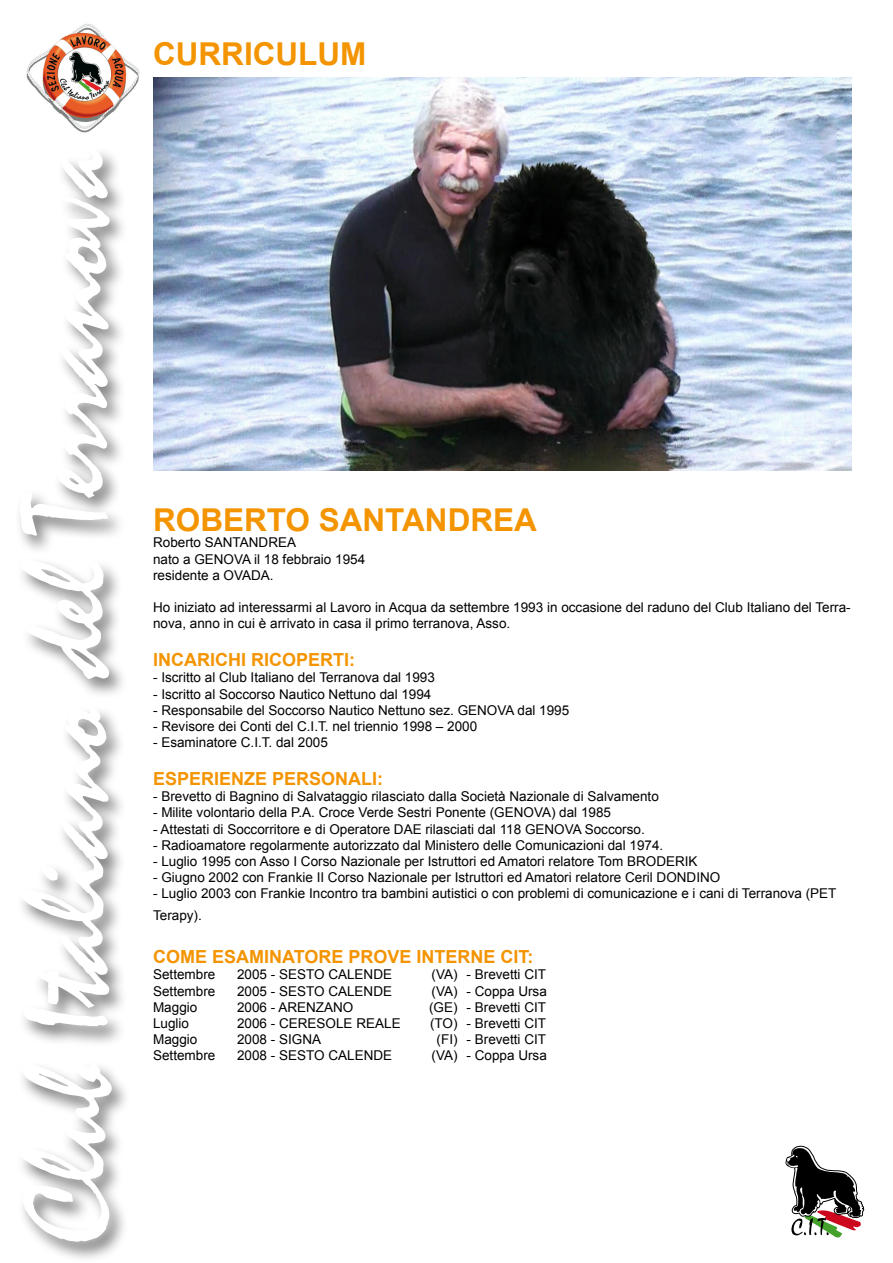
<style>
.page{position:relative;width:893px;height:1263px;background:#fff}
.page>*{position:absolute;margin:0;border:0;box-sizing:border-box;transform-origin:0 0}
.t1{font:700 31.5px "Arial";color:#f39400}
.t2{font:700 18px "Arial";color:#f39400}
.t3{font:13.5px/16.2px "Arial";color:#000}
</style>
<div class="page">
<svg style="left:785px;top:1146px;width:79px;height:92px"></svg>
<img style="left:26px;top:23px;width:114px;height:110px">
<img style="left:153px;top:78px;width:699px;height:393px">
<div style="left:15px;top:146px;width:116px;height:1117px;background:#000;opacity:.52"></div>
<svg style="left:20px;top:149px;width:92px;height:1093px"></svg>
<h1 class="t1" style="left:153px;top:34px;width:215px">CURRICULUM</h1>
<h1 class="t1" style="left:153px;top:499px;width:385px">ROBERTO SANTANDREA</h1>
<p class="t3" style="left:153px;top:535px;width:214px">Roberto SANTANDREA<br>nato a GENOVA il 18 febbraio 1954 residente a OVADA.</p>
<p class="t3" style="left:153px;top:599px;width:699px">Ho iniziato ad interessarmi al Lavoro in Acqua da settembre 1993 in occasione del raduno del Club Italiano del Terra&shy;nova, anno in cui è arrivato in casa il primo terranova, Asso.</p>
<h2 class="t2" style="left:153px;top:648px;width:203px">INCARICHI RICOPERTI:</h2>
<p class="t3" style="left:153px;top:670px;width:283px">- Iscritto al Club Italiano del Terranova dal 1993</p>
<p class="t3" style="left:153px;top:686px;width:280px">- Iscritto al Soccorso Nautico Nettuno dal 1994</p>
<p class="t3" style="left:153px;top:702px;width:418px">- Responsabile del Soccorso Nautico Nettuno sez. GENOVA dal 1995</p>
<p class="t3" style="left:153px;top:718px;width:326px">- Revisore dei Conti del C.I.T. nel triennio 1998 – 2000</p>
<p class="t3" style="left:153px;top:734px;width:176px">- Esaminatore C.I.T. dal 2005</p>
<h2 class="t2" style="left:153px;top:767px;width:232px">ESPERIENZE PERSONALI:</h2>
<p class="t3" style="left:153px;top:788px;width:507px">- Brevetto di Bagnino di Salvataggio rilasciato dalla Società Nazionale di Salvamento</p>
<p class="t3" style="left:153px;top:805px;width:459px">- Milite volontario della P.A. Croce Verde Sestri Ponente (GENOVA) dal 1985</p>
<p class="t3" style="left:153px;top:821px;width:493px">- Attestati di Soccorritore e di Operatore DAE rilasciati dal 118 GENOVA Soccorso.</p>
<p class="t3" style="left:153px;top:837px;width:512px">- Radioamatore regolarmente autorizzato dal Ministero delle Comunicazioni dal 1974.</p>
<p class="t3" style="left:153px;top:853px;width:546px">- Luglio 1995 con Asso I Corso Nazionale per Istruttori ed Amatori relatore Tom BRODERIK</p>
<p class="t3" style="left:153px;top:869px;width:569px">- Giugno 2002 con Frankie II Corso Nazionale per Istruttori ed Amatori relatore Ceril DONDINO</p>
<p class="t3" style="left:153px;top:883px;width:685px;line-height:21.6px">- Luglio 2003 con Frankie Incontro tra bambini autistici o con problemi di comunicazione e i cani di Terranova (PET<br>Terapy).</p>
<h2 class="t2" style="left:153px;top:945px;width:382px">COME ESAMINATORE PROVE INTERNE CIT:</h2>
<p class="t3" style="left:153px;top:967px;width:64px">Settembre</p>
<p class="t3" style="left:237px;top:967px;width:157px">2005 - SESTO CALENDE</p>
<p class="t3" style="left:432px;top:967px;width:116px">(VA) - Brevetti CIT</p>
<p class="t3" style="left:153px;top:983px;width:64px">Settembre</p>
<p class="t3" style="left:237px;top:983px;width:157px">2005 - SESTO CALENDE</p>
<p class="t3" style="left:432px;top:983px;width:117px">(VA) - Coppa Ursa</p>
<p class="t3" style="left:153px;top:999px;width:46px">Maggio</p>
<p class="t3" style="left:237px;top:999px;width:118px">2006 - ARENZANO</p>
<p class="t3" style="left:429px;top:999px;width:119px">(GE) - Brevetti CIT</p>
<p class="t3" style="left:153px;top:1015px;width:38px">Luglio</p>
<p class="t3" style="left:237px;top:1015px;width:165px">2006 - CERESOLE REALE</p>
<p class="t3" style="left:430px;top:1015px;width:118px">(TO) - Brevetti CIT</p>
<p class="t3" style="left:153px;top:1031px;width:46px">Maggio</p>
<p class="t3" style="left:237px;top:1031px;width:86px">2008 - SIGNA</p>
<p class="t3" style="left:437px;top:1031px;width:111px">(FI) - Brevetti CIT</p>
<p class="t3" style="left:153px;top:1048px;width:64px">Settembre</p>
<p class="t3" style="left:237px;top:1048px;width:157px">2008 - SESTO CALENDE</p>
<p class="t3" style="left:432px;top:1048px;width:117px">(VA) - Coppa Ursa</p>
</div>
